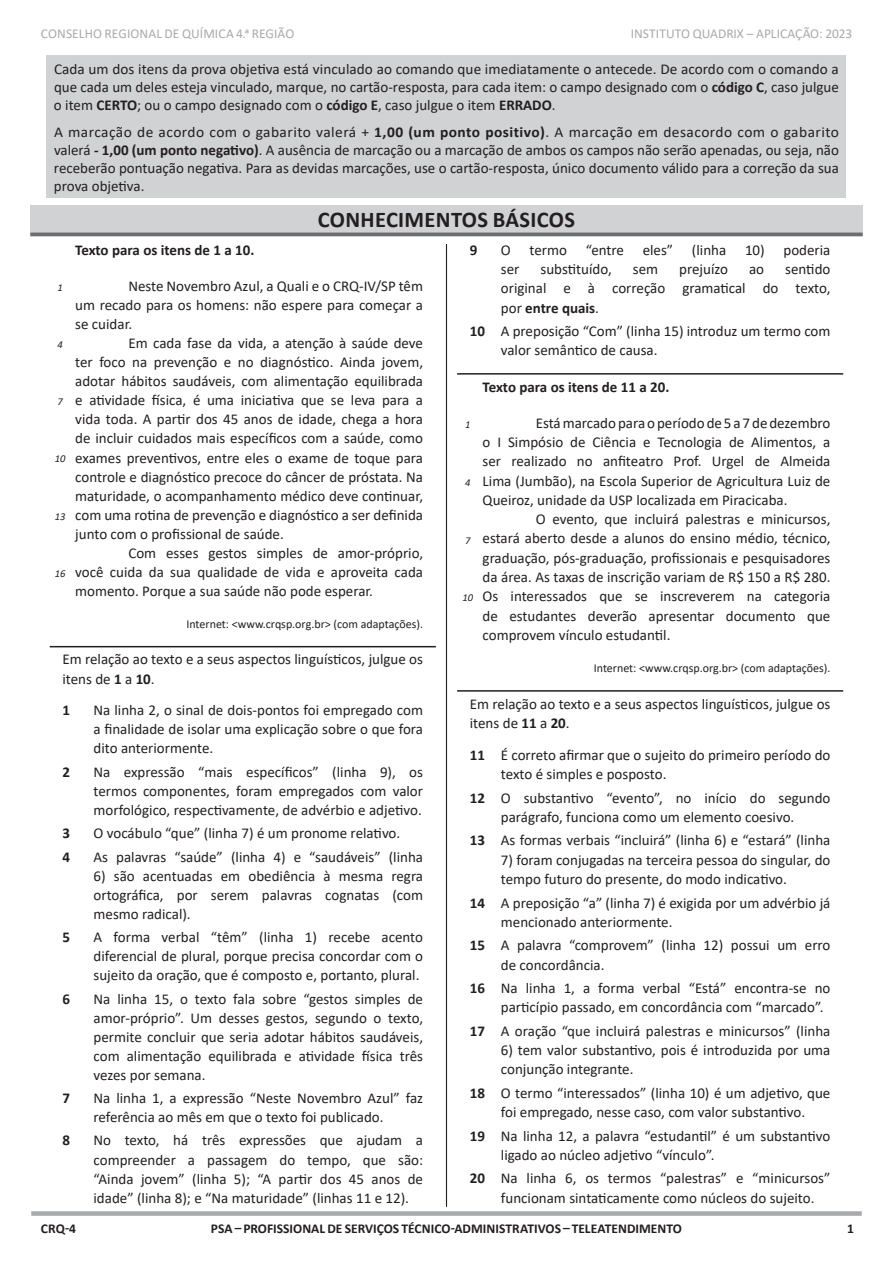
<style>
.page{position:relative;width:893px;height:1263px;background:#fff}
.page>*{position:absolute;margin:0;border:0;box-sizing:border-box;transform-origin:0 0}
.t1{font:700 22.5px "Calibri";letter-spacing:.015em;color:#231f20}
.t2{font:15px/19px "Calibri";color:#231f20;text-align:justify}
.t3{font:700 15px "Calibri";color:#231f20}
.t4{font:700 13.5px "Calibri";color:#231f20}
.t5{font:13.5px "Calibri";letter-spacing:.005em;color:#a8a9ad}
.t6{font:12px "Calibri";color:#231f20}
.t7{font:italic 10.5px "Calibri";color:#231f20}
.s1{font-weight:700}
</style>
<div class="page">
<hr style="left:446px;top:60px;width:1px;height:1147px;background:#231f20">
<div style="left:31px;top:1211px;width:831px;height:5px;background:#a8a9ad"></div>
<div style="left:47px;top:56px;width:799px;height:142px;background:#d1d2d4"></div>
<div style="left:23px;top:198px;width:847px;height:46px;background:#fff"></div>
<div style="left:30px;top:205px;width:833px;height:29px;background:#d1d2d4"></div>
<hr style="left:30px;top:233px;width:833px;height:3px;background:#6c6d70">
<hr style="left:50px;top:646px;width:386px;height:1px;background:#231f20">
<hr style="left:457px;top:373px;width:386px;height:2px;background:#231f20">
<hr style="left:457px;top:690px;width:386px;height:2px;background:#231f20">
<p class="t5" style="left:41px;top:24px;width:255px">CONSELHO REGIONAL DE QUÍMICA 4.a REGIÃO</p>
<p class="t5" style="left:631px;top:24px;width:223px">INSTITUTO QUADRIX – APLICAÇÃO: 2023</p>
<p class="t2" style="left:54px;top:60px;width:786px;line-height:18px">Cada um dos itens da prova objetiva está vinculado ao comando que imediatamente o antecede. De acordo com o comando a que cada um deles esteja vinculado, marque, no cartão-resposta, para cada item: o campo designado com o <span class="s1">código C</span>, caso julgue o item <span class="s1">CERTO</span>; ou o campo designado com o <span class="s1">código E</span>, caso julgue o item <span class="s1">ERRADO</span>.</p>
<p class="t2" style="left:54px;top:122px;width:786px;line-height:18px">A marcação de acordo com o gabarito valerá + <span class="s1">1,00 (um ponto positivo)</span>. A marcação em desacordo com o gabarito valerá <span class="s1">- 1,00 (um ponto negativo)</span>. A ausência de marcação ou a marcação de ambos os campos não serão apenadas, ou seja, não receberão pontuação negativa. Para as devidas marcações, use o cartão-resposta, único documento válido para a correção da sua prova objetiva.</p>
<h1 class="t1" style="left:318px;top:204px;width:259px">CONHECIMENTOS BÁSICOS</h1>
<p class="t3" style="left:75px;top:239px;width:181px">Texto para os itens de 1 a 10.</p>
<p class="t2" style="left:75px;top:276px;width:349px;text-indent:53px">Neste Novembro Azul, a Quali e o CRQ‑IV/SP têm um recado para os homens: não espere para começar a se cuidar.</p>
<p class="t2" style="left:75px;top:333px;width:349px;text-indent:53px">Em cada fase da vida, a atenção à saúde deve ter foco na prevenção e no diagnóstico. Ainda jovem, adotar hábitos saudáveis, com alimentação equilibrada e atividade física, é uma iniciativa que se leva para a vida toda. A partir dos 45 anos de idade, chega a hora de incluir cuidados mais específicos com a saúde, como exames preventivos, entre eles o exame de toque para controle e diagnóstico precoce do câncer de próstata. Na maturidade, o acompanhamento médico deve continuar, com uma rotina de prevenção e diagnóstico a ser definida junto com o profissional de saúde.</p>
<p class="t2" style="left:75px;top:543px;width:349px;text-indent:53px">Com esses gestos simples de amor‑próprio, você cuida da sua qualidade de vida e aproveita cada momento. Porque a sua saúde não pode esperar.</p>
<p class="t6" style="left:186px;top:616px;width:238px">Internet: &lt;www.crqsp.org.br&gt; (com adaptações).</p>
<p class="t2" style="left:63px;top:649px;width:362px">Em relação ao texto e a seus aspectos linguísticos, julgue os itens de <span class="s1">1</span> a <span class="s1">10</span>.</p>
<p class="t3" style="left:63px;top:700px;width:9px">1</p>
<p class="t2" style="left:94px;top:700px;width:331px">Na linha 2, o sinal de dois‑pontos foi empregado com a finalidade de isolar uma explicação sobre o que fora dito anteriormente.</p>
<p class="t3" style="left:63px;top:761px;width:9px">2</p>
<p class="t2" style="left:94px;top:762px;width:331px">Na expressão “mais específicos” (linha 9), os termos componentes, foram empregados com valor morfológico, respectivamente, de advérbio e adjetivo.</p>
<p class="t3" style="left:63px;top:823px;width:9px">3</p>
<p class="t2" style="left:94px;top:823px;width:308px">O vocábulo “que” (linha 7) é um pronome relativo.</p>
<p class="t3" style="left:63px;top:846px;width:9px">4</p>
<p class="t2" style="left:94px;top:847px;width:331px">As palavras “saúde” (linha 4) e “saudáveis” (linha</p>
<p class="t2" style="left:94px;top:866px;width:331px">6) são acentuadas em obediência à mesma regra ortográfica, por serem palavras cognatas (com mesmo radical).</p>
<p class="t3" style="left:63px;top:926px;width:9px">5</p>
<p class="t2" style="left:94px;top:927px;width:331px">A forma verbal “têm” (linha 1) recebe acento diferencial de plural, porque precisa concordar com o sujeito da oração, que é composto e, portanto, plural.</p>
<p class="t3" style="left:63px;top:988px;width:9px">6</p>
<p class="t2" style="left:94px;top:988px;width:331px">Na linha 15, o texto fala sobre “gestos simples de amor‑próprio”. Um desses gestos, segundo o texto, permite concluir que seria adotar hábitos saudáveis, com alimentação equilibrada e atividade física três vezes por semana.</p>
<p class="t3" style="left:63px;top:1087px;width:9px">7</p>
<p class="t2" style="left:94px;top:1088px;width:331px">Na linha 1, a expressão “Neste Novembro Azul” faz referência ao mês em que o texto foi publicado.</p>
<p class="t3" style="left:63px;top:1130px;width:9px">8</p>
<p class="t2" style="left:94px;top:1130px;width:331px">No texto, há três expressões que ajudam a compreender a passagem do tempo, que são: “Ainda jovem” (linha 5); “A partir dos 45 anos de idade” (linha 8); e “Na maturidade” (linhas 11 e 12).</p>
<p class="t3" style="left:470px;top:239px;width:9px">9</p>
<p class="t2" style="left:501px;top:240px;width:331px">O termo “entre eles” (linha 10) poderia ser</p>
<p class="t2" style="left:540px;top:259px;width:73px">substituído,</p>
<p class="t2" style="left:633px;top:259px;width:27px">sem</p>
<p class="t2" style="left:679px;top:259px;width:50px">prejuízo</p>
<p class="t2" style="left:749px;top:259px;width:17px">ao</p>
<p class="t2" style="left:501px;top:259px;width:331px;text-indent:284px">sentido original e à correção gramatical do texto, por <span class="s1">entre quais</span>.</p>
<p class="t2" style="left:501px;top:321px;width:331px;text-indent:-31px"><span class="s1">10</span> A preposição “Com” (linha 15) introduz um termo com valor semântico de causa.</p>
<p class="t3" style="left:483px;top:376px;width:188px">Texto para os itens de 11 a 20.</p>
<p class="t2" style="left:483px;top:413px;width:349px;text-indent:53px">Está marcado para o período de 5 a 7 de dezembro o I Simpósio de Ciência e Tecnologia de Alimentos, a ser realizado no anfiteatro Prof. Urgel de Almeida Lima (Jumbão), na Escola Superior de Agricultura Luiz de Queiroz, unidade da USP localizada em Piracicaba.</p>
<p class="t2" style="left:483px;top:509px;width:349px;text-indent:53px">O evento, que incluirá palestras e minicursos, estará aberto desde a alunos do ensino médio, técnico, graduação, pós‑graduação, profissionais e pesquisadores da área. As taxas de inscrição variam de R$ 150 a R$ 280.<br>Os interessados que se inscreverem na categoria de estudantes deverão apresentar documento que comprovem vínculo estudantil.</p>
<p class="t6" style="left:594px;top:660px;width:238px">Internet: &lt;www.crqsp.org.br&gt; (com adaptações).</p>
<p class="t2" style="left:470px;top:694px;width:362px">Em relação ao texto e a seus aspectos linguísticos, julgue os itens de <span class="s1">11</span> a <span class="s1">20</span>.</p>
<p class="t2" style="left:501px;top:745px;width:331px;text-indent:-31px"><span class="s1">11</span> É correto afirmar que o sujeito do primeiro período do texto é simples e posposto.</p>
<p class="t2" style="left:470px;top:788px;width:362px;text-align:center"><span class="s1">12</span> O substantivo “evento”, no início do segundo parágrafo, funciona como um elemento coesivo.</p>
<p class="t2" style="left:470px;top:830px;width:362px"><span class="s1">13</span> As formas verbais “incluirá” (linha 6) e “estará” (linha</p>
<p class="t2" style="left:501px;top:850px;width:331px">7) foram conjugadas na terceira pessoa do singular, do tempo futuro do presente, do modo indicativo.</p>
<p class="t2" style="left:501px;top:892px;width:331px;text-indent:-31px"><span class="s1">14</span> A preposição “a” (linha 7) é exigida por um advérbio já mencionado anteriormente.</p>
<p class="t2" style="left:501px;top:935px;width:331px;text-indent:-31px"><span class="s1">15</span> A palavra “comprovem” (linha 12) possui um erro de concordância.</p>
<p class="t2" style="left:501px;top:978px;width:331px;text-indent:-31px"><span class="s1">16</span> Na linha 1, a forma verbal “Está” encontra‑se no particípio passado, em concordância com “marcado”.</p>
<p class="t2" style="left:470px;top:1021px;width:362px"><span class="s1">17</span> A oração “que incluirá palestras e minicursos” (linha</p>
<p class="t2" style="left:501px;top:1040px;width:331px">6) tem valor substantivo, pois é introduzida por uma conjunção integrante.</p>
<p class="t2" style="left:470px;top:1083px;width:362px;text-align:center"><span class="s1">18</span> O termo “interessados” (linha 10) é um adjetivo, que foi empregado, nesse caso, com valor substantivo.</p>
<p class="t2" style="left:501px;top:1126px;width:331px;text-indent:-31px"><span class="s1">19</span> Na linha 12, a palavra “estudantil” é um substantivo ligado ao núcleo adjetivo “vínculo”.</p>
<p class="t2" style="left:501px;top:1168px;width:331px;text-indent:-31px"><span class="s1">20</span> Na linha 6, os termos “palestras” e “minicursos” funcionam sintaticamente como núcleos do sujeito.</p>
<p class="t7" style="left:58px;top:280px;width:7px">1</p>
<p class="t7" style="left:58px;top:337px;width:7px">4</p>
<p class="t7" style="left:58px;top:394px;width:7px">7</p>
<p class="t7" style="left:465px;top:417px;width:7px">1</p>
<p class="t7" style="left:55px;top:452px;width:12px">10</p>
<p class="t7" style="left:465px;top:475px;width:7px">4</p>
<p class="t7" style="left:55px;top:509px;width:12px">13</p>
<p class="t7" style="left:465px;top:533px;width:7px">7</p>
<p class="t7" style="left:55px;top:566px;width:12px">16</p>
<p class="t7" style="left:462px;top:590px;width:12px">10</p>
<p class="t4" style="left:41px;top:1219px;width:37px">CRQ-4</p>
<p class="t4" style="left:211px;top:1219px;width:473px">PSA – PROFISSIONAL DE SERVIÇOS TÉCNICO-ADMINISTRATIVOS – TELEATENDIMENTO</p>
<p class="t4" style="left:847px;top:1219px;width:8px">1</p>
</div>
